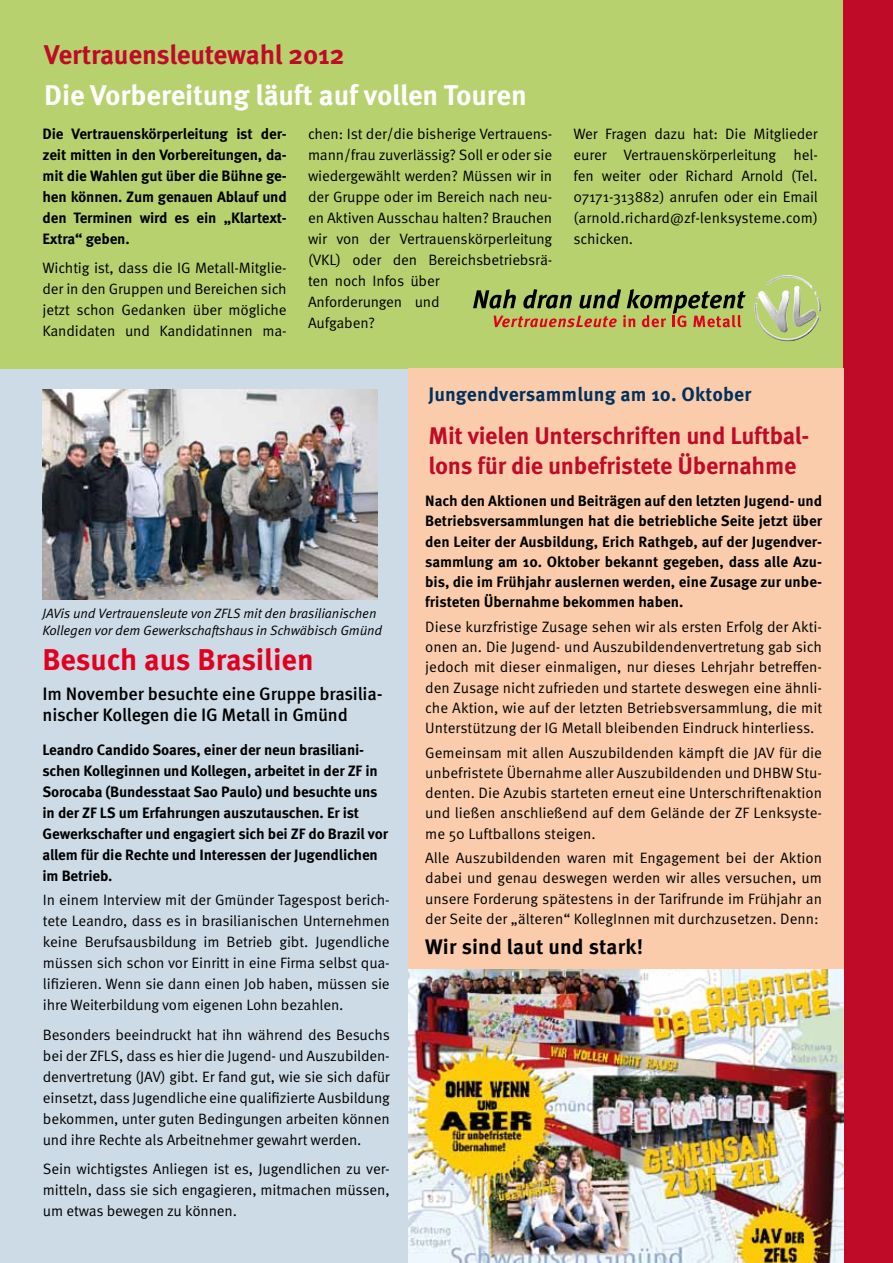
<style>
.page{position:relative;width:893px;height:1263px;background:#fff}
.page>*{position:absolute;margin:0;border:0;box-sizing:border-box;transform-origin:0 0}
.t1{font:700 30px "Meta Pro";letter-spacing:-.005em;color:#e20020}
.t2{font:700 28.5px "Meta Pro";letter-spacing:-.005em;color:#fff}
.t3{font:700 27px "Meta Pro";letter-spacing:-.01em;color:#bf0b28}
.t4{font:700 24px/30px "Meta Pro";letter-spacing:-.01em;color:#bf0b28}
.t5{font:700 21px "Meta Pro";letter-spacing:.01em;color:#000}
.t6{font:700 19.5px "Meta Pro";letter-spacing:.01em;color:#00305e}
.t7{font:500 18px/21px "Meta Pro";letter-spacing:-.01em;color:#000}
.t8{font:15px/21px "Meta Pro";letter-spacing:-.01em;color:#000;text-align:justify}
.t9{font:700 15px/21px "Meta Pro";letter-spacing:-.01em;color:#000;text-align:justify}
.t10{font:italic 13.5px/16.5px "Meta Pro";letter-spacing:-.01em;color:#000}
</style>
<div class="page">
<div style="left:0;top:369px;width:410px;height:894px;background:#cddbe6"></div>
<div style="left:0;top:0;width:843px;height:369px;background:#b8d16f"></div>
<div style="left:843px;top:0;width:50px;height:1263px;background:#bf0b28"></div>
<svg style="left:473px;top:289px;width:273px;height:38px"></svg>
<img style="left:758px;top:275px;width:60px;height:58px">
<img style="left:43px;top:390px;width:334px;height:209px">
<div style="left:408px;top:368px;width:435px;height:895px;background:#faccab"></div>
<img style="left:408px;top:969px;width:435px;height:294px">
<h3 class="t3" style="left:44px;top:38px;width:302px">Vertrauensleutewahl 2012</h3>
<h2 class="t2" style="left:44px;top:77px;width:484px">Die Vorbereitung läuft auf vollen Touren</h2>
<p class="t9" style="left:43px;top:123px;width:246px">Die Vertrauenskörperleitung ist der&shy;zeit mitten in den Vorbereitungen, da&shy;mit die Wahlen gut über die Bühne ge&shy;hen können. Zum genauen Ablauf und den Terminen wird es ein „Klartext-Extra“ geben.</p>
<p class="t8" style="left:43px;top:258px;width:246px">Wichtig ist, dass die IG Metall-Mitglie&shy;der in den Gruppen und Bereichen sich jetzt schon Gedanken über mögliche Kandidaten und Kandidatinnen ma-</p>
<p class="t8" style="left:308px;top:123px;width:246px;text-align:left">chen: Ist der/die bisherige Vertrauens&shy;mann/frau zuverlässig? Soll er oder sie wiedergewählt werden? Müssen wir in der Gruppe oder im Bereich nach neu&shy;en Aktiven Ausschau halten? Brauchen wir von der Vertrauenskörperleitung (VKL) oder den Bereichsbetriebsrä&shy;ten noch Infos über<br>Anforderungen und<br>Aufgaben?</p>
<p class="t8" style="left:574px;top:123px;width:246px">Wer Fragen dazu hat: Die Mitglieder eurer Vertrauenskörperleitung hel&shy;fen weiter oder Richard Arnold (Tel.<br>07171-313882) anrufen oder ein Email (arnold.richard@zf-lenksysteme.com) schicken.</p>
<h3 class="t6" style="left:428px;top:382px;width:324px">Jungendversammlung am 10. Oktober</h3>
<h3 class="t4" style="left:428px;top:420px;width:383px">Mit vielen Unterschriften und Luftbal&shy;lons für die unbefristete Übernahme</h3>
<p class="t10" style="left:43px;top:606px;width:341px">JAVis und Vertrauensleute von ZFLS mit den brasilianischen<br>Kollegen vor dem Gewerkschaftshaus in Schwäbisch Gmünd</p>
<h1 class="t1" style="left:43px;top:641px;width:273px">Besuch aus Brasilien</h1>
<p class="t7" style="left:43px;top:683px;width:342px">Im November besuchte eine Gruppe brasilia&shy;nischer Kollegen die IG Metall in Gmünd</p>
<p class="t9" style="left:43px;top:739px;width:347px;text-align:left">Leandro Candido Soares, einer der neun brasiliani&shy;schen Kolleginnen und Kollegen, arbeitet in der ZF in Sorocaba (Bundesstaat Sao Paulo) und besuchte uns in der ZF LS um Erfahrungen auszutauschen. Er ist Gewerkschafter und engagiert sich bei ZF do Brazil vor allem für die Rechte und Interessen der Jugendlichen im Betrieb.</p>
<p class="t8" style="left:43px;top:890px;width:348px">In einem Interview mit der Gmünder Tagespost berich&shy;tete Leandro, dass es in brasilianischen Unternehmen keine Berufsausbildung im Betrieb gibt. Jugendliche müssen sich schon vor Einritt in eine Firma selbst qua&shy;lifizieren. Wenn sie dann einen Job haben, müssen sie ihre Weiterbildung vom eigenen Lohn bezahlen.</p>
<p class="t8" style="left:43px;top:1024px;width:349px">Besonders beeindruckt hat ihn während des Besuchs bei der ZFLS, dass es hier die Jugend- und Auszubilden&shy;denvertretung (JAV) gibt. Er fand gut, wie sie sich dafür einsetzt, dass Jugendliche eine qualifizierte Ausbildung bekommen, unter guten Bedingungen arbeiten können und ihre Rechte als Arbeitnehmer gewahrt werden.</p>
<p class="t8" style="left:43px;top:1159px;width:348px">Sein wichtigstes Anliegen ist es, Jugendlichen zu ver&shy;mitteln, dass sie sich engagieren, mitmachen müssen, um etwas bewegen zu können.</p>
<p class="t9" style="left:425px;top:491px;width:398px;line-height:20.2px">Nach den Aktionen und Beiträgen auf den letzten Jugend- und Betriebsversammlungen hat die betriebliche Seite jetzt über den Leiter der Ausbildung, Erich Rathgeb, auf der Jugendver&shy;sammlung am 10. Oktober bekannt gegeben, dass alle Azu&shy;bis, die im Frühjahr auslernen werden, eine Zusage zur unbe&shy;fristeten Übernahme bekommen haben.</p>
<p class="t8" style="left:425px;top:617px;width:398px;line-height:20.2px">Diese kurzfristige Zusage sehen wir als ersten Erfolg der Akti&shy;onen an. Die Jugend- und Auszubildendenvertretung gab sich jedoch mit dieser einmaligen, nur dieses Lehrjahr betreffen&shy;den Zusage nicht zufrieden und startete deswegen eine ähnli&shy;che Aktion, wie auf der letzten Betriebsversammlung, die mit Unterstützung der IG Metall bleibenden Eindruck hinterliess.</p>
<p class="t8" style="left:425px;top:742px;width:398px;line-height:20.2px">Gemeinsam mit allen Auszubildenden kämpft die JAV für die unbefristete Übernahme aller Auszubildenden und DHBW Stu&shy;denten. Die Azubis starteten erneut eine Unterschriftenaktion und ließen anschließend auf dem Gelände der ZF Lenksyste&shy;me 50 Luftballons steigen.</p>
<p class="t8" style="left:425px;top:848px;width:398px;line-height:20.2px">Alle Auszubildenden waren mit Engagement bei der Aktion dabei und genau deswegen werden wir alles versuchen, um unsere Forderung spätestens in der Tarifrunde im Frühjahr an der Seite der „älteren“ KollegInnen mit durchzusetzen. Denn:</p>
<h3 class="t5" style="left:425px;top:934px;width:219px">Wir sind laut und stark!</h3>
</div>
